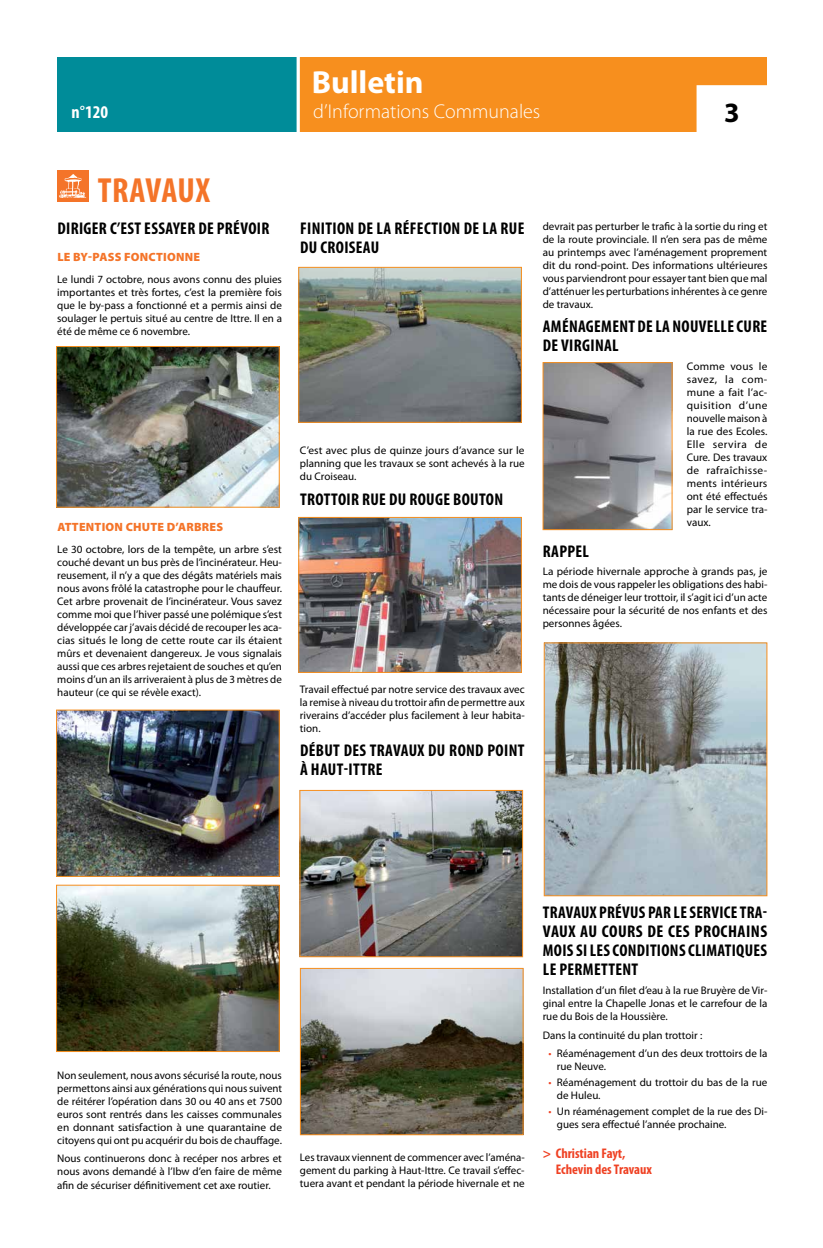
<style>
.page{position:relative;width:823px;height:1248px;background:#fff}
.page>*{position:absolute;margin:0;border:0;box-sizing:border-box;transform-origin:0 0}
.t1{font:700 condensed 35px "Myriad Pro";letter-spacing:.01em;color:#f47429}
.t2{font:700 32px "Myriad Pro";color:#fff}
.t3{font:700 28px "Myriad Pro";color:#000}
.t4{font:300 20px "Myriad Pro";color:#fff}
.t5{font:700 condensed 18px "Myriad Pro";color:#fff}
.t6{font:700 condensed 17px/19px "Myriad Pro";letter-spacing:.02em;color:#000}
.t7{font:700 condensed 14px/16px "Myriad Pro";color:#ef4123}
.t8{font:900 12px "Myriad Pro";letter-spacing:.02em;color:#f47429}
.t9{font:11px/13px "Myriad Pro";color:#000;text-align:justify}
.s1{color:#ef4123}
</style>
<div class="page">
<div style="left:57px;top:57px;width:240px;height:74px;background:#008c99"></div>
<div style="left:299px;top:57px;width:466px;height:74px;background:#f78f1e"></div>
<svg style="left:296px;top:57px;width:4px;height:75px"></svg>
<div style="left:696px;top:85px;width:76px;height:47px;background:#fff;border:2px solid #fff"></div>
<div style="left:57px;top:170px;width:31px;height:32px;background:#f47429"></div>
<svg style="left:59px;top:174px;width:27px;height:24px"></svg>
<img style="left:300px;top:519px;width:219px;height:152px">
<div style="left:298px;top:517px;width:223px;height:156px;border:1px solid #f78f1e"></div>
<img style="left:300px;top:269px;width:219px;height:152px">
<div style="left:298px;top:267px;width:223px;height:156px;border:1px solid #f78f1e"></div>
<img style="left:58px;top:348px;width:219px;height:157px">
<div style="left:56px;top:346px;width:223px;height:161px;border:1px solid #f78f1e"></div>
<img style="left:58px;top:886px;width:219px;height:163px">
<img style="left:58px;top:711px;width:219px;height:163px">
<img style="left:301px;top:791px;width:220px;height:164px">
<div style="left:299px;top:789px;width:224px;height:168px;border:1px solid #f78f1e"></div>
<img style="left:302px;top:969px;width:219px;height:164px">
<div style="left:300px;top:967px;width:223px;height:168px;border:1px solid #f78f1e"></div>
<img style="left:544px;top:364px;width:126px;height:164px">
<div style="left:542px;top:362px;width:130px;height:168px;border:1px solid #f78f1e"></div>
<img style="left:545px;top:644px;width:220px;height:250px">
<div style="left:543px;top:642px;width:224px;height:254px;border:1px solid #f78f1e"></div>
<h2 class="t2" style="left:311px;top:61px;width:113px">Bulletin</h2>
<h3 class="t4" style="left:313px;top:99px;width:228px">d’Informations Communales</h3>
<h3 class="t5" style="left:72px;top:101px;width:38px">N°120</h3>
<h3 class="t3" style="left:723px;top:94px;width:17px">3</h3>
<h1 class="t1" style="left:98px;top:168px;width:114px">TRAVAUX</h1>
<h3 class="t6" style="left:57px;top:219px;width:213px">DI RIGER C’EST ESSAYER DE PRÉVOIR</h3>
<p class="t8" style="left:57px;top:249px;width:144px">LE BY-PASS FONCTIONNE</p>
<p class="t9" style="left:57px;top:272px;width:226px">Le lundi 7 octobre, nous avons connu des pluies importantes et très fortes, c’est la première fois que le by-pass a fonctionné et a permis ainsi de soulager le pertuis situé au centre de Ittre. Il en a été de même ce 6 novembre.</p>
<h3 class="t6" style="left:300px;top:219px;width:224px">FINITION DE LA RÉFECTION DE LA RUE<br>DU CROISEAU</h3>
<p class="t8" style="left:57px;top:519px;width:167px">ATTENTION CHUTE D’ARBRES</p>
<p class="t9" style="left:57px;top:542px;width:226px">Le 30 octobre, lors de la tempête, un arbre s’est couché devant un bus près de l’incinérateur. Heu&shy;reusement, il n’y a que des dégâts matériels mais nous avons frôlé la catastrophe pour le chauffeur.<br>Cet arbre provenait de l’incinérateur. Vous savez comme moi que l’hiver passé une polémique s’est développée car j’avais décidé de recouper les aca&shy;cias situés le long de cette route car ils étaient mûrs et devenaient dangereux. Je vous signalais aussi que ces arbres rejetaient de souches et qu’en moins d’un an ils arriveraient à plus de 3 mètres de hauteur (ce qui se révèle exact).</p>
<p class="t9" style="left:300px;top:443px;width:226px">C’est avec plus de quinze jours d’avance sur le planning que les travaux se sont achevés à la rue du Croiseau.</p>
<h3 class="t6" style="left:300px;top:489px;width:202px">TROTTOIR RUE DU ROUGE BOUTON</h3>
<p class="t9" style="left:300px;top:682px;width:226px">Travail effectué par notre service des travaux avec la remise à niveau du trottoir afin de permettre aux riverains d’accéder plus facilement à leur habita&shy;tion.</p>
<h3 class="t6" style="left:300px;top:740px;width:226px">DÉBUT DES TRAVAUX DU ROND POINT<br>À HAUT-ITTRE</h3>
<p class="t9" style="left:542px;top:219px;width:226px">devrait pas perturber le trafic à la sortie du ring et de la route provinciale. Il n’en sera pas de même au printemps avec l’aménagement proprement dit du rond-point. Des informations ultérieures vous parviendront pour essayer tant bien que mal d’atténuer les perturbations inhérentes à ce genre de travaux.</p>
<h3 class="t6" style="left:542px;top:317px;width:61px">AMÉNAGEMEN</h3>
<h3 class="t6" style="left:628px;top:317px;width:139px">T DE LA NOUVELLE CURE</h3>
<h3 class="t6" style="left:542px;top:336px;width:77px">DE VI RGINAL</h3>
<p class="t9" style="left:686px;top:360px;width:82px">Comme vous le savez, la com&shy;mune a fait l’ac&shy;quisition d’une nouvelle maison à la rue des Ecoles.<br>Elle servira de Cure. Des travaux de rafraîchisse&shy;ments intérieurs ont été effectués par le service tra&shy;vaux.</p>
<h3 class="t6" style="left:542px;top:541px;width:48px">RAPPEL</h3>
<p class="t9" style="left:542px;top:565px;width:226px">La période hivernale approche à grands pas, je me dois de vous rappeler les obligations des habi&shy;tants de déneiger leur trottoir, il s’agit ici d’un acte nécessaire pour la sécurité de nos enfants et des personnes âgées.</p>
<p class="t9" style="left:57px;top:1068px;width:226px">Non seulement, nous avons sécurisé la route, nous permettons ainsi aux générations qui nous suivent de réitérer l’opération dans 30 ou 40 ans et 7500 euros sont rentrés dans les caisses communales en donnant satisfaction à une quarantaine de citoyens qui ont pu acquérir du bois de chauffage.</p>
<p class="t9" style="left:57px;top:1151px;width:226px">Nous continuerons donc à recéper nos arbres et nous avons demandé à l’Ibw d’en faire de même afin de sécuriser définitivement cet axe routier.</p>
<p class="t9" style="left:300px;top:1150px;width:226px">Les travaux viennent de commencer avec l’aména&shy;gement du parking à Haut-Ittre. Ce travail s’effec&shy;tuera avant et pendant la période hivernale et ne</p>
<h3 class="t6" style="left:542px;top:902px;width:226px;text-align:justify">TRAVAUX PRÉVUS PAR LE SERVICE TRA-VAUX AU COURS DE CES PROCHAINS MOIS SI LES CONDITIONS CLIMATIQUES LE PERMETTENT</h3>
<p class="t9" style="left:542px;top:983px;width:226px">Installation d’un filet d’eau à la rue Bruyère de Vir&shy;ginal entre la Chapelle Jonas et le carrefour de la rue du Bois de la Houssière.</p>
<p class="t9" style="left:542px;top:1028px;width:161px">Dans la continuité du plan trottoir :</p>
<p class="t9" style="left:556px;top:1046px;width:212px;text-indent:-9px"><span class="s1">•</span> Réaménagement d’un des deux trottoirs de la rue Neuve.</p>
<p class="t9" style="left:556px;top:1075px;width:212px;text-indent:-9px"><span class="s1">•</span> Réaménagement du trottoir du bas de la rue de Huleu.</p>
<p class="t9" style="left:556px;top:1104px;width:212px;text-indent:-9px"><span class="s1">•</span> Un réaménagement complet de la rue des Di&shy;gues sera effectué l’année prochaine.</p>
<p class="t7" style="left:555px;top:1144px;width:98px;text-indent:-13px">&gt; CHRISTIAN FAYT,<br>ECHEVIN DES TRAVAUX</p>
</div>
